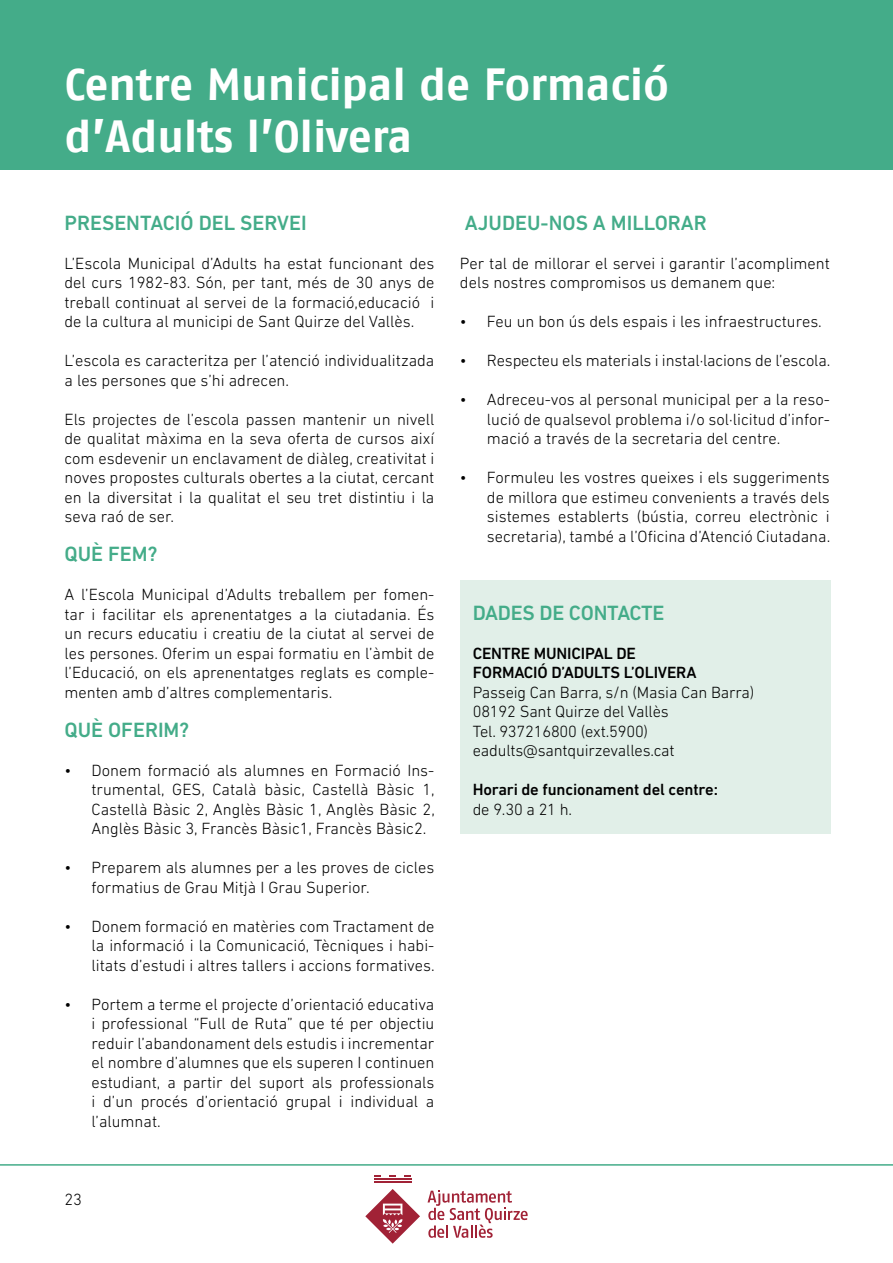
<style>
.page{position:relative;width:893px;height:1263px;background:#fff}
.page>*{position:absolute;margin:0;border:0;box-sizing:border-box;transform-origin:0 0}
.t1{font:45px/52.5px "Fago SQ Bold";color:#fff}
.t2{font:500 21px "DIN Next LT Pro";color:#44ac89}
.t3{font:300 16.5px/19.5px "DIN Next LT Pro";color:#000;text-align:justify}
.t4{font:500 16.5px/19.5px "DIN Next LT Pro";letter-spacing:-.01em;color:#000}
</style>
<div class="page">
<div style="left:0;top:0;width:893px;height:170px;background:#44ac89"></div>
<svg style="left:428px;top:1190px;width:100px;height:48px"></svg>
<svg style="left:389px;top:1175px;width:7px;height:2px"></svg>
<svg style="left:374px;top:1175px;width:7px;height:2px"></svg>
<svg style="left:404px;top:1175px;width:7px;height:2px"></svg>
<hr style="left:374px;top:1178px;width:37px;height:2px;background:#a12236">
<hr style="left:374px;top:1181px;width:37px;height:2px;background:#a12236">
<svg style="left:365px;top:1189px;width:55px;height:55px"></svg>
<hr style="left:385px;top:1205px;width:15px;height:3px;background:#a12236">
<hr style="left:385px;top:1210px;width:15px;height:3px;background:#a12236">
<hr style="left:0;top:1164px;width:893px;height:2px;background:#44ac89">
<div style="left:460px;top:580px;width:371px;height:254px;background:#e1efe8"></div>
<h1 class="t1" style="left:64px;top:57px;width:606px">Centre Municipal de Formació d’Adults l’Olivera</h1>
<p class="t2" style="left:64px;top:210px;width:244px">PRESENTACIÓ DEL SERVEI</p>
<p class="t3" style="left:64px;top:253px;width:371px">L’Escola Municipal d’Adults ha estat funcionant des del curs 1982-83. Són, per tant, més de 30 anys de treball continuat al servei de la formació,educació i de la cultura al municipi de Sant Quirze del Vallès.</p>
<p class="t3" style="left:64px;top:350px;width:371px">L’escola es caracteritza per l’atenció individualitzada a les persones que s’hi adrecen.</p>
<p class="t3" style="left:64px;top:409px;width:371px">Els projectes de l’escola passen mantenir un nivell de qualitat màxima en la seva oferta de cursos així com esdevenir un enclavament de diàleg, creativitat i noves propostes culturals obertes a la ciutat, cercant en la diversitat i la qualitat el seu tret distintiu i la seva raó de ser.</p>
<p class="t2" style="left:64px;top:542px;width:94px">QUÈ FEM?</p>
<p class="t3" style="left:64px;top:584px;width:371px">A l’Escola Municipal d’Adults treballem per fomen&shy;tar i facilitar els aprenentatges a la ciutadania. És un recurs educatiu i creatiu de la ciutat al servei de les persones. Oferim un espai formatiu en l’àmbit de l’Educació, on els aprenentatges reglats es comple&shy;menten amb d’altres complementaris.</p>
<p class="t2" style="left:64px;top:717px;width:126px">QUÈ OFERIM?</p>
<p class="t3" style="left:91px;top:760px;width:345px;text-indent:-27px">• Donem formació als alumnes en Formació Ins&shy;trumental, GES, Català bàsic, Castellà Bàsic 1, Castellà Bàsic 2, Anglès Bàsic 1, Anglès Bàsic 2, Anglès Bàsic 3, Francès Bàsic1, Francès Bàsic2.</p>
<p class="t3" style="left:91px;top:857px;width:344px;text-indent:-27px">• Preparem als alumnes per a les proves de cicles formatius de Grau Mitjà I Grau Superior.</p>
<p class="t3" style="left:91px;top:916px;width:345px;text-indent:-27px">• Donem formació en matèries com Tractament de la informació i la Comunicació, Tècniques i habi&shy;litats d’estudi i altres tallers i accions formatives.</p>
<p class="t3" style="left:91px;top:994px;width:344px;text-indent:-27px">• Portem a terme el projecte d’orientació educativa i professional “Full de Ruta” que té per objectiu reduir l’abandonament dels estudis i incrementar el nombre d’alumnes que els superen I continuen estudiant, a partir del suport als professionals i d’un procés d’orientació grupal i individual a l’alumnat.</p>
<p class="t2" style="left:465px;top:210px;width:243px">AJUDEU-NOS A MILLORAR</p>
<p class="t3" style="left:460px;top:253px;width:371px">Per tal de millorar el servei i garantir l’acompliment dels nostres compromisos us demanem que:</p>
<p class="t3" style="left:460px;top:311px;width:363px">• Feu un bon ús dels espais i les infraestructures.</p>
<p class="t3" style="left:460px;top:350px;width:372px">• Respecteu els materials i instal·lacions de l’escola.</p>
<p class="t3" style="left:487px;top:389px;width:344px;text-indent:-27px">• Adreceu-vos al personal municipal per a la reso&shy;lució de qualsevol problema i/o sol·licitud d’infor&shy;mació a través de la secretaria del centre.</p>
<p class="t3" style="left:487px;top:468px;width:345px;text-indent:-27px">• Formuleu les vostres queixes i els suggeriments de millora que estimeu convenients a través dels sistemes establerts (bústia, correu electrònic i secretaria), també a l’Oficina d’Atenció Ciutadana.</p>
<p class="t2" style="left:473px;top:600px;width:193px">DADES DE CONTACTE</p>
<p class="t4" style="left:473px;top:643px;width:225px">CENTRE MUNICIPAL DE<br>FORMACIÓ D’ADULTS L’OLIVERA</p>
<p class="t3" style="left:473px;top:682px;width:283px;text-align:left">Passeig Can Barra, s/n (Masia Can Barra)<br>08192 Sant Quirze del Vallès<br>Tel. 937216800 (ext.5900) eadults@santquirzevalles.cat</p>
<p class="t4" style="left:473px;top:780px;width:247px">Horari de funcionament del centre:</p>
<p class="t3" style="left:473px;top:799px;width:101px">de 9.30 a 21 h.</p>
<p class="t3" style="left:64px;top:1189px;width:19px">23</p>
</div>
